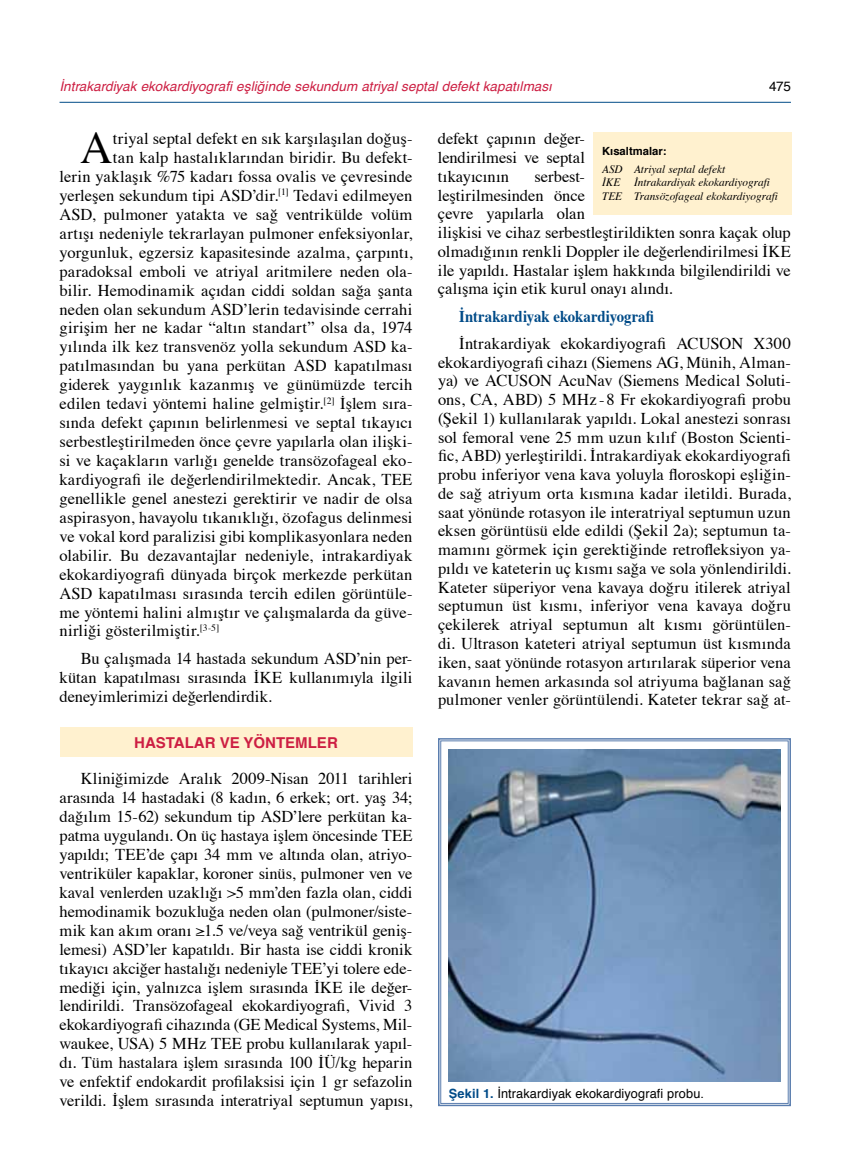
<style>
.page{position:relative;width:859px;height:1170px;background:#fff}
.page>*{position:absolute;margin:0;border:0;box-sizing:border-box;transform-origin:0 0}
.t1{font:44.85px "Times";color:#000}
.t2{font:16.5px/18.8px "Times";letter-spacing:.005em;color:#000;text-align:justify}
.t3{font:700 16.5px "Times";letter-spacing:-.005em;color:#004b88;scale:.9 1}
.t4{font:700 15px "Helvetica";color:#cd1f43}
.t5{font:italic 13.5px "Helvetica";letter-spacing:.005em;color:#cd1f43}
.t6{font:13.5px "Helvetica";color:#000}
.t7{font:12.75px "Helvetica";letter-spacing:.01em;color:#000}
.t8{font:italic 11.25px/13.5px "Times";color:#000}
.t9{font:700 11.25px "Helvetica";color:#000}
.s1{font-weight:700;color:#004b88}
</style>
<div class="page">
<hr style="left:60px;top:102px;width:731px;height:1px;background:#004b88">
<div style="left:60px;top:727px;width:352px;height:30px;background:#fff1cf"></div>
<div style="left:594px;top:132px;width:198px;height:82px;background:#fff1cf"></div>
<svg style="left:438px;top:738px;width:353px;height:368px"></svg>
<img style="left:449px;top:749px;width:331px;height:332px">
<p class="t5" style="left:60px;top:76px;width:494px">İntrakardiyak ekokardiyografi eşliğinde sekundum atriyal septal defekt kapatılması</p>
<p class="t6" style="left:769px;top:76px;width:23px">475</p>
<h1 class="t1" style="left:80px;top:106px;width:34px">A</h1>
<p class="t2" style="left:113px;top:128px;width:301px">triyal septal defekt en sık karşılaşılan doğuş-</p>
<p class="t2" style="left:438px;top:128px;width:149px">defekt çapının değer&shy;lendirilmesi ve septal tıkayıcının</p>
<p class="t9" style="left:602px;top:142px;width:66px">Kısaltmalar:</p>
<p class="t8" style="left:602px;top:161px;width:177px">ASD Atriyal septal defekt<br>İKE İntrakardiyak ekokardiyografi<br>TEE Transözofageal ekokardiyografi</p>
<p class="t2" style="left:113px;top:147px;width:301px">tan kalp hastalıklarından biridir. Bu defekt-</p>
<p class="t2" style="left:60px;top:166px;width:354px">lerin yaklaşık %75 kadarı fossa ovalis ve çevresinde</p>
<p class="t2" style="left:60px;top:184px;width:354px">yerleşen sekundum tipi ASD’dir.<sup>[1]</sup> Tedavi edilmeyen</p>
<p class="t2" style="left:60px;top:203px;width:354px">ASD, pulmoner yatakta ve sağ ventrikülde volüm</p>
<p class="t2" style="left:60px;top:222px;width:354px">artışı nedeniyle tekrarlayan pulmoner enfeksiyonlar,</p>
<p class="t2" style="left:60px;top:241px;width:354px">yorgunluk, egzersiz kapasitesinde azalma, çarpıntı,</p>
<p class="t2" style="left:60px;top:260px;width:354px">paradoksal emboli ve atriyal aritmilere neden ola-</p>
<p class="t2" style="left:60px;top:279px;width:354px">bilir. Hemodinamik açıdan ciddi soldan sağa şanta</p>
<p class="t2" style="left:60px;top:298px;width:354px">neden olan sekundum ASD’lerin tedavisinde cerrahi</p>
<p class="t2" style="left:60px;top:317px;width:354px">girişim her ne kadar “altın standart” olsa da, 1974</p>
<p class="t2" style="left:60px;top:336px;width:354px">yılında ilk kez transvenöz yolla sekundum ASD ka-</p>
<p class="t2" style="left:60px;top:355px;width:354px">patılmasından bu yana perkütan ASD kapatılması</p>
<p class="t2" style="left:60px;top:374px;width:354px">giderek yaygınlık kazanmış ve günümüzde tercih</p>
<p class="t2" style="left:60px;top:393px;width:354px">edilen tedavi yöntemi haline gelmiştir.<sup>[2]</sup> İşlem sıra-</p>
<p class="t2" style="left:60px;top:412px;width:354px">sında defekt çapının belirlenmesi ve septal tıkayıcı</p>
<p class="t2" style="left:60px;top:431px;width:354px">serbestleştirilmeden önce çevre yapılarla olan ilişki-</p>
<p class="t2" style="left:60px;top:449px;width:354px">si ve kaçakların varlığı genelde transözofageal eko-</p>
<p class="t2" style="left:60px;top:468px;width:354px">kardiyografi ile değerlendirilmektedir. Ancak, TEE</p>
<p class="t2" style="left:60px;top:487px;width:354px">genellikle genel anestezi gerektirir ve nadir de olsa</p>
<p class="t2" style="left:60px;top:506px;width:354px">aspirasyon, havayolu tıkanıklığı, özofagus delinmesi</p>
<p class="t2" style="left:60px;top:525px;width:354px">ve vokal kord paralizisi gibi komplikasyonlara neden</p>
<p class="t2" style="left:60px;top:544px;width:354px">olabilir. Bu dezavantajlar nedeniyle, intrakardiyak</p>
<p class="t2" style="left:60px;top:563px;width:354px">ekokardiyografi dünyada birçok merkezde perkütan</p>
<p class="t2" style="left:60px;top:582px;width:354px">ASD kapatılması sırasında tercih edilen görüntüle-</p>
<p class="t2" style="left:60px;top:601px;width:354px">me yöntemi halini almıştır ve çalışmalarda da güve-</p>
<p class="t2" style="left:60px;top:620px;width:161px">nirliği gösterilmiştir.<sup>[3-5]</sup></p>
<p class="t2" style="left:60px;top:647px;width:354px;text-indent:21px">Bu çalışmada 14 hastada sekundum ASD’nin per&shy;kütan kapatılması sırasında İKE kullanımıyla ilgili deneyimlerimizi değerlendirdik.</p>
<p class="t2" style="left:438px;top:165px;width:354px;text-align:left;text-indent:97px">serbest-<br>leştirilmesinden önce<br>çevre yapılarla olan<br>ilişkisi ve cihaz serbestleştirildikten sonra kaçak olup olmadığının renkli Doppler ile değerlendirilmesi İKE ile yapıldı. Hastalar işlem hakkında bilgilendirildi ve çalışma için etik kurul onayı alındı.</p>
<p class="t3" style="left:459px;top:300px;width:218px">İntrakardiyak ekokardiyografi</p>
<p class="t2" style="left:438px;top:332px;width:354px;text-indent:21px">İntrakardiyak ekokardiyografi ACUSON X300 ekokardiyografi cihazı (Siemens AG, Münih, Alman&shy;ya) ve ACUSON AcuNav (Siemens Medical Soluti&shy;ons, CA, ABD) 5 MHz - 8 Fr ekokardiyografi probu (Şekil 1) kullanılarak yapıldı. Lokal anestezi sonrası sol femoral vene 25 mm uzun kılıf (Boston Scienti&shy;fic, ABD) yerleştirildi. İntrakardiyak ekokardiyografi probu inferiyor vena kava yoluyla floroskopi eşliğin&shy;de sağ atriyum orta kısmına kadar iletildi. Burada, saat yönünde rotasyon ile interatriyal septumun uzun eksen görüntüsü elde edildi (Şekil 2a); septumun ta&shy;mamını görmek için gerektiğinde retrofleksiyon ya&shy;pıldı ve kateterin uç kısmı sağa ve sola yönlendirildi.<br>Kateter süperiyor vena kavaya doğru itilerek atriyal septumun üst kısmı, inferiyor vena kavaya doğru çekilerek atriyal septumun alt kısmı görüntülen&shy;di. Ultrason kateteri atriyal septumun üst kısmında iken, saat yönünde rotasyon artırılarak süperior vena kavanın hemen arkasında sol atriyuma bağlanan sağ pulmoner venler görüntülendi. Kateter tekrar sağ at-</p>
<p class="t4" style="left:134px;top:730px;width:205px">HASTALAR VE YÖNTEMLER</p>
<p class="t2" style="left:60px;top:767px;width:354px;text-indent:21px">Kliniğimizde Aralık 2009-Nisan 2011 tarihleri arasında 14 hastadaki (8 kadın, 6 erkek; ort. yaş 34; dağılım 15-62) sekundum tip ASD’lere perkütan ka&shy;patma uygulandı. On üç hastaya işlem öncesinde TEE yapıldı; TEE’de çapı 34 mm ve altında olan, atriyo&shy;ventriküler kapaklar, koroner sinüs, pulmoner ven ve kaval venlerden uzaklığı &gt;5 mm’den fazla olan, ciddi hemodinamik bozukluğa neden olan (pulmoner/siste&shy;mik kan akım oranı ≥1.5 ve/veya sağ ventrikül geniş&shy;lemesi) ASD’ler kapatıldı. Bir hasta ise ciddi kronik tıkayıcı akciğer hastalığı nedeniyle TEE’yi tolere ede&shy;mediği için, yalnızca işlem sırasında İKE ile değer&shy;lendirildi. Transözofageal ekokardiyografi, Vivid 3 ekokardiyografi cihazında (GE Medical Systems, Mil&shy;waukee, USA) 5 MHz TEE probu kullanılarak yapıl&shy;dı. Tüm hastalara işlem sırasında 100 İÜ/kg heparin ve enfektif endokardit profilaksisi için 1 gr sefazolin verildi. İşlem sırasında interatriyal septumun yapısı,</p>
<p class="t7" style="left:449px;top:1083px;width:257px"><span class="s1">Şekil 1.</span> İntrakardiyak ekokardiyografi probu.</p>
</div>
